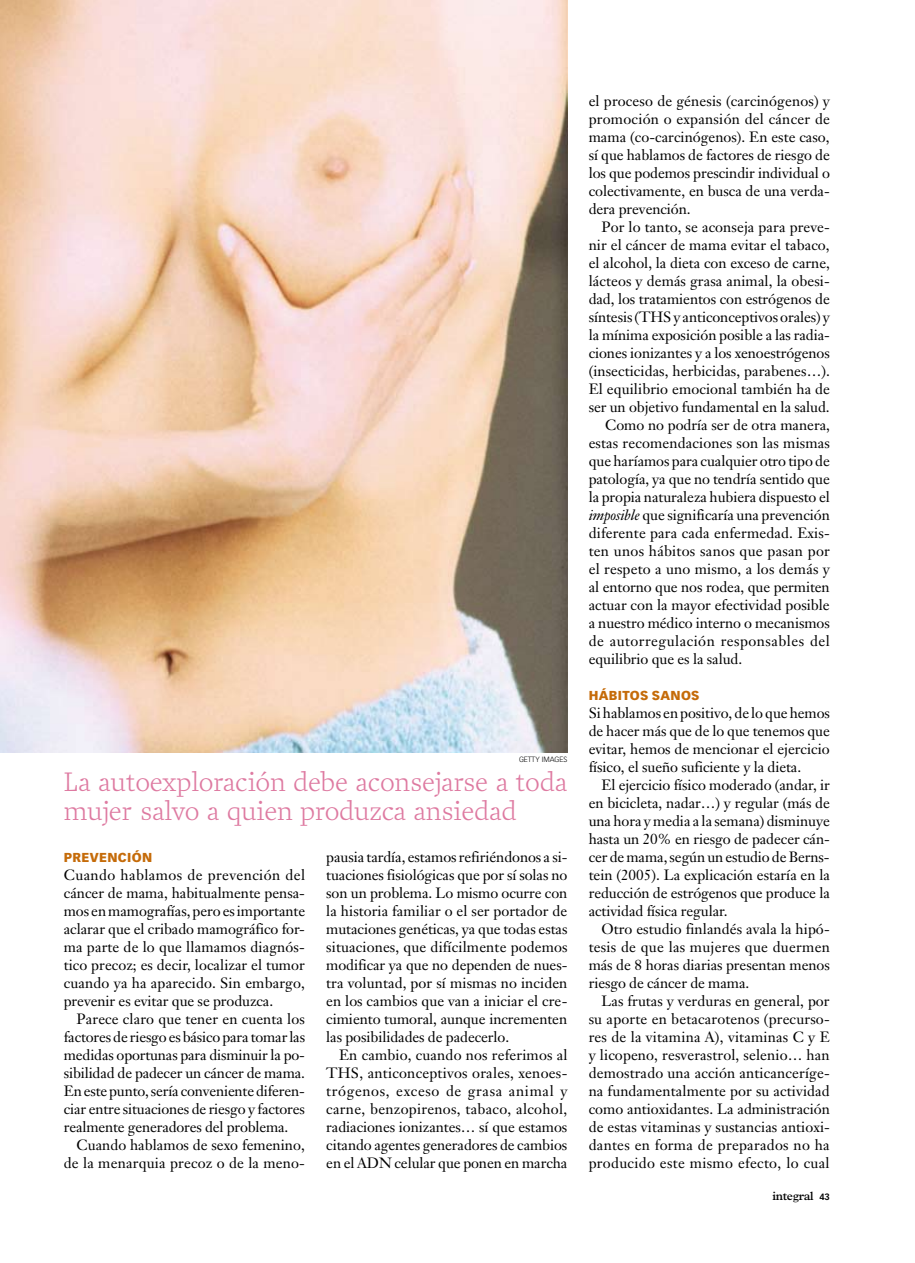
<style>
.page{position:relative;width:915px;height:1263px;background:#fff}
.page>*{position:absolute;margin:0;border:0;box-sizing:border-box;transform-origin:0 0}
.t1{font:27px/28.5px "Prensa";letter-spacing:-.01em;color:#de7aa1}
.t2{font:14.7px/18px "Janson Text";letter-spacing:-.005em;color:#000;text-align:justify}
.t3{font:14.7px "Janson Text";letter-spacing:.035em;color:#000}
.t4{font:14.7px "Janson Text";letter-spacing:.02em;color:#000}
.t5{font:900 12.75px "Vectora LH";letter-spacing:.025em;color:#c56b09}
.t6{font:600 12px "Plantin";letter-spacing:-.03em;color:#000}
.t7{font:300 7.5px "Vectora LH";color:#000}
.s1{font-style:italic}
.s2{font-family:"Vectora LH";font-weight:700;font-size:9px}
</style>
<div class="page">
<img style="left:0;top:0;width:567px;height:752px">
<p class="t7" style="left:519px;top:755px;width:50px">GETTY IMAGES</p>
<h1 class="t1" style="left:64px;top:767px;width:505px">La autoexploración debe aconsejarse a toda mujer salvo a quien produzca ansiedad</h1>
<p class="t5" style="left:64px;top:850px;width:90px">PREVENCIÓN</p>
<p class="t2" style="left:64px;top:866px;width:243px">Cuando hablamos de prevención del cáncer de mama, habitualmente pensa&shy;mos en mamografías, pero es importante aclarar que el cribado mamográfico for&shy;ma parte de lo que llamamos diagnós&shy;tico precoz; es decir, localizar el tumor cuando ya ha aparecido. Sin embargo, prevenir es evitar que se produzca.</p>
<p class="t2" style="left:64px;top:1010px;width:243px;text-indent:13px">Parece claro que tener en cuenta los factores de riesgo es básico para tomar las medidas oportunas para disminuir la po&shy;sibilidad de padecer un cáncer de mama.<br>En este punto, sería conveniente diferen&shy;ciar entre situaciones de riesgo y factores realmente generadores del problema.</p>
<p class="t2" style="left:64px;top:1136px;width:242px;text-align:right">Cuando hablamos de sexo femenino, de la menarquia precoz o de la meno-</p>
<p class="t2" style="left:326px;top:848px;width:243px">pausia tardía, estamos refiriéndonos a si&shy;tuaciones fisiológicas que por sí solas no son un problema. Lo mismo ocurre con la historia familiar o el ser portador de mutaciones genéticas, ya que todas estas situaciones, que difícilmente podemos modificar ya que no dependen de nues&shy;tra voluntad, por sí mismas no inciden en los cambios que van a iniciar el cre&shy;cimiento tumoral, aunque incrementen las posibilidades de padecerlo.</p>
<p class="t2" style="left:326px;top:1046px;width:243px;text-indent:13px">En cambio, cuando nos referimos al THS, anticonceptivos orales, xenoes&shy;trógenos, exceso de grasa animal y carne, benzopirenos, tabaco, alcohol, radiaciones ionizantes… sí que estamos citando agentes generadores de cambios en el ADN celular que ponen en marcha</p>
<p class="t2" style="left:588px;top:92px;width:243px">el proceso de génesis (carcinógenos) y promoción o expansión del cáncer de mama (co-carcinógenos). En este caso, sí que hablamos de factores de riesgo de los que podemos prescindir individual o colectivamente, en busca de una verda&shy;dera prevención.</p>
<p class="t2" style="left:601px;top:218px;width:230px">Por lo tanto, se aconseja para preve-</p>
<p class="t2" style="left:588px;top:236px;width:242px">nir el cáncer de mama evitar el tabaco,</p>
<p class="t2" style="left:588px;top:254px;width:243px">el alcohol, la dieta con exceso de carne,</p>
<p class="t2" style="left:588px;top:272px;width:242px">lácteos y demás grasa animal, la obesi-</p>
<p class="t2" style="left:588px;top:290px;width:242px">dad, los tratamientos con estrógenos de</p>
<p class="t2" style="left:588px;top:308px;width:243px">síntesis (THS y anticonceptivos orales) y</p>
<p class="t2" style="left:588px;top:326px;width:242px">la mínima exposición posible a las radia-</p>
<p class="t2" style="left:588px;top:344px;width:242px">ciones ionizantes y a los xenoestrógenos</p>
<p class="t2" style="left:588px;top:362px;width:243px">(insecticidas, herbicidas, parabenes…).</p>
<p class="t2" style="left:588px;top:380px;width:243px">El equilibrio emocional también ha de</p>
<p class="t2" style="left:588px;top:398px;width:242px">ser un objetivo fundamental en la salud.</p>
<p class="t2" style="left:605px;top:416px;width:226px">Como no podría ser de otra manera,</p>
<p class="t2" style="left:588px;top:434px;width:243px">estas recomendaciones son las mismas</p>
<p class="t2" style="left:588px;top:452px;width:242px">que haríamos para cualquier otro tipo de</p>
<p class="t2" style="left:588px;top:470px;width:242px">patología, ya que no tendría sentido que</p>
<p class="t2" style="left:588px;top:488px;width:242px">la propia naturaleza hubiera dispuesto el</p>
<p class="t2" style="left:588px;top:506px;width:242px"><span class="s1">imposible</span> que significaría una prevención</p>
<p class="t2" style="left:588px;top:524px;width:242px">diferente para cada enfermedad. Exis-</p>
<p class="t4" style="left:588px;top:542px;width:243px">ten unos hábitos sanos que pasan por</p>
<p class="t2" style="left:588px;top:560px;width:243px">el respeto a uno mismo, a los demás y</p>
<p class="t2" style="left:588px;top:578px;width:242px">al entorno que nos rodea, que permiten</p>
<p class="t2" style="left:588px;top:596px;width:242px">actuar con la mayor efectividad posible</p>
<p class="t2" style="left:588px;top:614px;width:242px">a nuestro médico interno o mecanismos</p>
<p class="t3" style="left:588px;top:632px;width:242px">de autorregulación responsables del</p>
<p class="t2" style="left:588px;top:650px;width:155px">equilibrio que es la salud.</p>
<p class="t5" style="left:588px;top:688px;width:112px">HÁBITOS SANOS</p>
<p class="t2" style="left:588px;top:704px;width:243px">Si hablamos en positivo, de lo que hemos de hacer más que de lo que tenemos que evitar, hemos de mencionar el ejercicio físico, el sueño suficiente y la dieta.</p>
<p class="t2" style="left:588px;top:776px;width:243px;text-indent:13px">El ejercicio físico moderado (andar, ir en bicicleta, nadar…) y regular (más de una hora y media a la semana) disminuye hasta un 20% en riesgo de padecer cán&shy;cer de mama, según un estudio de Berns&shy;tein (2005). La explicación estaría en la reducción de estrógenos que produce la actividad física regular.</p>
<p class="t2" style="left:588px;top:920px;width:243px;text-indent:13px">Otro estudio finlandés avala la hipó&shy;tesis de que las mujeres que duermen más de 8 horas diarias presentan menos riesgo de cáncer de mama.</p>
<p class="t2" style="left:588px;top:992px;width:243px;text-indent:13px">Las frutas y verduras en general, por su aporte en betacarotenos (precurso&shy;res de la vitamina A), vitaminas C y E y licopeno, resverastrol, selenio… han demostrado una acción anticanceríge&shy;na fundamentalmente por su actividad como antioxidantes. La administración de estas vitaminas y sustancias antioxi&shy;dantes en forma de preparados no ha producido este mismo efecto, lo cual</p>
<p class="t6" style="left:772px;top:1188px;width:59px">integral <span class="s2">43</span></p>
</div>
